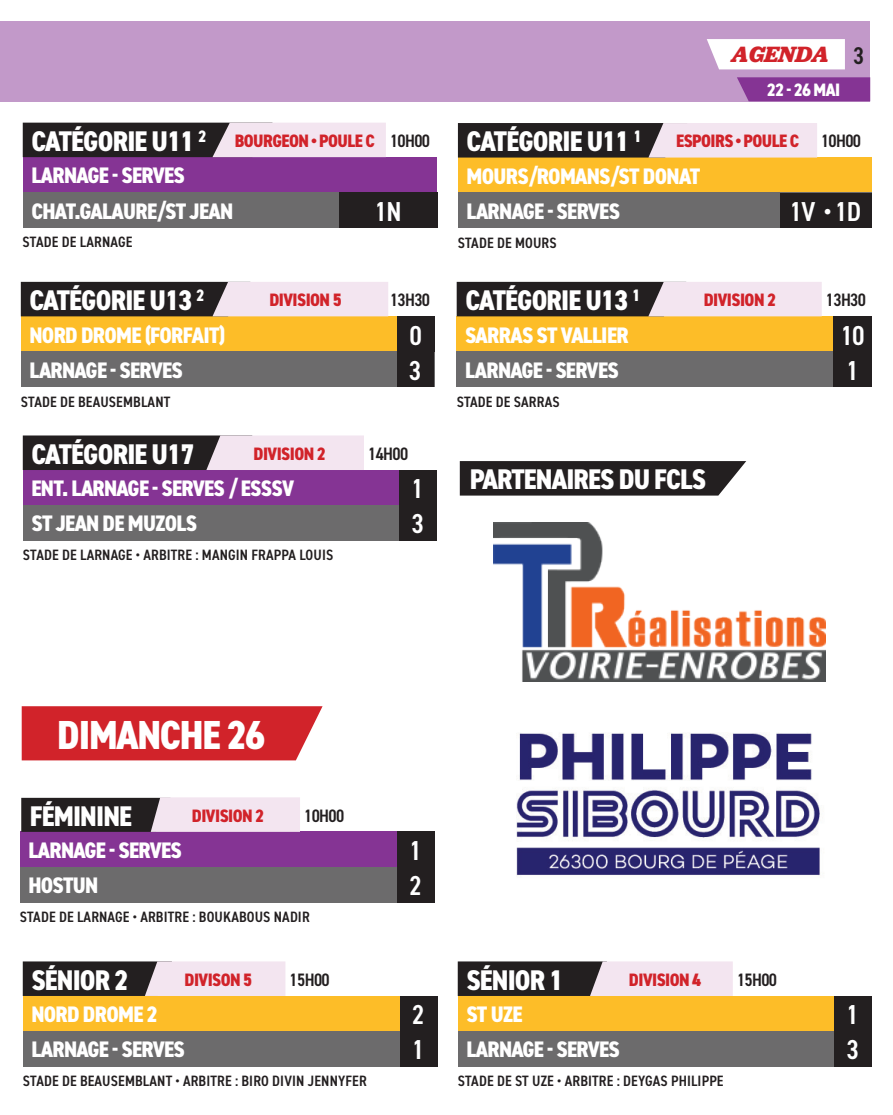
<style>
.page{position:relative;width:893px;height:1115px;background:#fff}
.page>*{position:absolute;margin:0;border:0;box-sizing:border-box;transform-origin:0 0}
.t1{font:800 condensed 40.65px "DIN2014";letter-spacing:-.03em;color:#fff}
.t2{font:800 condensed 28.5px "DIN2014";letter-spacing:-.03em;color:#fff}
.t3{font:600 condensed 27.45px "DIN2014";letter-spacing:-.035em;color:#fff}
.t4{font:italic 700 22.95px "Jubilat";color:#d1232a}
.t5{font:800 condensed 22.5px "DIN2014";letter-spacing:-.03em;color:#fff}
.t6{font:800 condensed 18px "DIN2014";letter-spacing:-.03em;color:#d1232a}
.t7{font:600 condensed 18px "DIN2014";letter-spacing:-.035em;color:#231f20}
.t8{font:800 condensed 18px "DIN2014";color:#fff}
.t9{font:600 condensed 15px "DIN2014";letter-spacing:.01em;color:#231f20}
.s1{font-family:"DIN2014";font-weight:600;font-style:normal;font-stretch:condensed;font-size:24.3px;color:#231f20}
</style>
<div class="page">
<img style="left:494px;top:522px;width:331px;height:159px">
<svg style="left:460px;top:461px;width:286px;height:34px;background:#2d292a"></svg>
<img style="left:516px;top:733px;width:304px;height:143px">
<div style="left:0;top:21px;width:870px;height:80px;background:#c299c9"></div>
<div style="left:22px;top:706px;width:301px;height:54px;background:#d1232a"></div>
<div style="left:707px;top:39px;width:138px;height:30px;background:#fff"></div>
<svg style="left:737px;top:77px;width:133px;height:24px;background:#883996"></svg>
<div style="left:23px;top:470px;width:413px;height:35px;background:#853494"></div>
<div style="left:23px;top:996px;width:413px;height:35px;background:#fdbd28"></div>
<div style="left:23px;top:157px;width:413px;height:35px;background:#853494"></div>
<div style="left:21px;top:316px;width:413px;height:35px;background:#fdbd28"></div>
<div style="left:457px;top:316px;width:413px;height:35px;background:#fdbd28"></div>
<div style="left:20px;top:832px;width:413px;height:35px;background:#853494"></div>
<div style="left:458px;top:996px;width:413px;height:35px;background:#fdbd28"></div>
<div style="left:458px;top:157px;width:413px;height:36px;background:#fdbd28"></div>
<div style="left:23px;top:505px;width:413px;height:35px;background:#6c6b6c"></div>
<div style="left:23px;top:1031px;width:413px;height:35px;background:#6c6b6c"></div>
<div style="left:23px;top:192px;width:413px;height:35px;background:#6c6b6c"></div>
<div style="left:21px;top:351px;width:413px;height:35px;background:#6c6b6c"></div>
<div style="left:457px;top:351px;width:413px;height:35px;background:#6c6b6c"></div>
<div style="left:20px;top:867px;width:413px;height:35px;background:#6c6b6c"></div>
<div style="left:458px;top:1031px;width:413px;height:35px;background:#6c6b6c"></div>
<div style="left:458px;top:193px;width:413px;height:35px;background:#6c6b6c"></div>
<svg style="left:23px;top:435px;width:341px;height:35px;background:#80787d"></svg>
<svg style="left:23px;top:961px;width:262px;height:35px;background:#8e858b"></svg>
<svg style="left:23px;top:123px;width:363px;height:34px;background:#80787d"></svg>
<svg style="left:21px;top:282px;width:367px;height:34px;background:#82797f"></svg>
<svg style="left:457px;top:282px;width:365px;height:34px;background:#81787e"></svg>
<svg style="left:21px;top:797px;width:279px;height:35px;background:#91888e"></svg>
<svg style="left:458px;top:961px;width:275px;height:35px;background:#8b8388"></svg>
<svg style="left:458px;top:123px;width:359px;height:34px;background:#80777d"></svg>
<div style="left:834px;top:1031px;width:37px;height:35px;background:#231f20"></div>
<div style="left:834px;top:996px;width:37px;height:35px;background:#231f20"></div>
<div style="left:400px;top:1031px;width:37px;height:35px;background:#231f20"></div>
<div style="left:400px;top:996px;width:37px;height:35px;background:#231f20"></div>
<div style="left:397px;top:867px;width:37px;height:35px;background:#231f20"></div>
<div style="left:397px;top:832px;width:37px;height:35px;background:#231f20"></div>
<div style="left:399px;top:505px;width:37px;height:35px;background:#231f20"></div>
<div style="left:399px;top:470px;width:37px;height:35px;background:#231f20"></div>
<div style="left:834px;top:351px;width:38px;height:35px;background:#231f20"></div>
<div style="left:834px;top:316px;width:38px;height:35px;background:#231f20"></div>
<div style="left:397px;top:352px;width:36px;height:35px;background:#231f20"></div>
<div style="left:397px;top:316px;width:37px;height:36px;background:#231f20"></div>
<div style="left:780px;top:193px;width:91px;height:35px;background:#231f20"></div>
<div style="left:339px;top:192px;width:99px;height:35px;background:#231f20"></div>
<p class="t2" style="left:31px;top:122px;width:177px">CATÉGORIE U11 <sup>2</sup></p>
<p class="t5" style="left:31px;top:161px;width:155px">LARNAGE - SERVES</p>
<p class="t6" style="left:235px;top:129px;width:142px">BOURGEON • POULE C</p>
<p class="t7" style="left:390px;top:129px;width:42px">10H00</p>
<p class="t2" style="left:467px;top:123px;width:177px">CATÉGORIE U11 <sup>1</sup></p>
<p class="t4" style="left:731px;top:39px;width:134px">AGENDA <span class="s1">3</span></p>
<p class="t8" style="left:767px;top:78px;width:56px">22 - 26 mai</p>
<p class="t6" style="left:676px;top:129px;width:124px">ESPOIRS • POULE C</p>
<p class="t7" style="left:821px;top:129px;width:42px">10H00</p>
<p class="t5" style="left:467px;top:161px;width:235px">MOURS/ROMANS/ST DONAT</p>
<p class="t5" style="left:31px;top:196px;width:203px">CHAT.GALAURE/ST JEAN</p>
<p class="t9" style="left:23px;top:232px;width:111px">STADE DE LARNAGE</p>
<p class="t3" style="left:375px;top:193px;width:28px">1N</p>
<p class="t3" style="left:790px;top:193px;width:73px">1V • 1D</p>
<p class="t5" style="left:467px;top:196px;width:155px">LARNAGE - SERVES</p>
<p class="t9" style="left:458px;top:232px;width:100px">STADE DE MOURS</p>
<p class="t2" style="left:29px;top:281px;width:177px">CATÉGORIE U13 <sup>2</sup></p>
<p class="t2" style="left:465px;top:281px;width:177px">CATÉGORIE U13 <sup>1</sup></p>
<p class="t6" style="left:269px;top:288px;width:74px">DIVISION 5</p>
<p class="t6" style="left:704px;top:288px;width:74px">DIVISION 2</p>
<p class="t7" style="left:390px;top:288px;width:42px">13H30</p>
<p class="t7" style="left:826px;top:288px;width:42px">13H30</p>
<p class="t5" style="left:29px;top:320px;width:197px">NORD DROME (FORFAIT)</p>
<p class="t5" style="left:465px;top:320px;width:165px">SARRAS ST VALLIER</p>
<p class="t3" style="left:409px;top:317px;width:24px">01</p>
<p class="t3" style="left:409px;top:352px;width:14px">3</p>
<p class="t5" style="left:29px;top:355px;width:155px">LARNAGE - SERVES</p>
<p class="t5" style="left:465px;top:355px;width:155px">LARNAGE - SERVES</p>
<p class="t9" style="left:21px;top:391px;width:151px">STADE DE BEAUSEMBLANT</p>
<p class="t9" style="left:457px;top:391px;width:104px">STADE DE SARRAS</p>
<p class="t2" style="left:31px;top:435px;width:164px">CATÉGORIE U17</p>
<p class="t6" style="left:254px;top:441px;width:74px">DIVISION 2</p>
<p class="t5" style="left:31px;top:473px;width:264px">ENT. LARNAGE - SERVES / ESSSV</p>
<p class="t5" style="left:31px;top:509px;width:167px">ST JEAN DE MUZOLS</p>
<p class="t9" style="left:23px;top:545px;width:312px">STADE DE LARNAGE • ARBITRE : MANGIN FRAPPA LOUIS</p>
<p class="t7" style="left:368px;top:441px;width:42px">14H00</p>
<p class="t3" style="left:411px;top:470px;width:14px">1</p>
<p class="t3" style="left:411px;top:505px;width:14px">3</p>
<p class="t2" style="left:470px;top:460px;width:238px">PARTENAIRES DU FCLS</p>
<h1 class="t1" style="left:57px;top:708px;width:210px">DIMANCHE 26</h1>
<p class="t2" style="left:30px;top:797px;width:104px">FÉMININE</p>
<p class="t5" style="left:28px;top:835px;width:155px">LARNAGE - SERVES</p>
<p class="t5" style="left:28px;top:870px;width:71px">HOSTUN</p>
<p class="t6" style="left:192px;top:803px;width:74px">DIVISION 2</p>
<p class="t7" style="left:304px;top:803px;width:42px">10H00</p>
<p class="t9" style="left:20px;top:907px;width:291px">STADE DE LARNAGE • ARBITRE : BOUKABOUS NADIR</p>
<p class="t2" style="left:31px;top:961px;width:99px">SÉNIOR 2</p>
<p class="t5" style="left:31px;top:999px;width:128px">NORD DROME 2</p>
<p class="t6" style="left:185px;top:967px;width:69px">DIVISON 5</p>
<p class="t5" style="left:31px;top:1034px;width:155px">LARNAGE - SERVES</p>
<p class="t7" style="left:290px;top:967px;width:42px">15H00</p>
<p class="t9" style="left:23px;top:1071px;width:345px">STADE DE BEAUSEMBLANT • ARBITRE : BIRO DIVIN JENNYFER</p>
<p class="t3" style="left:409px;top:832px;width:14px">1</p>
<p class="t3" style="left:409px;top:867px;width:14px">2</p>
<p class="t3" style="left:412px;top:996px;width:14px">2</p>
<p class="t3" style="left:412px;top:1031px;width:14px">1</p>
<p class="t2" style="left:466px;top:961px;width:99px">SÉNIOR 1</p>
<p class="t5" style="left:466px;top:999px;width:58px">ST UZE</p>
<p class="t5" style="left:466px;top:1034px;width:155px">LARNAGE - SERVES</p>
<p class="t6" style="left:629px;top:967px;width:74px">DIVISION 4</p>
<p class="t9" style="left:458px;top:1071px;width:267px">STADE DE ST UZE • ARBITRE : DEYGAS PHILIPPE</p>
<p class="t7" style="left:737px;top:967px;width:42px">15H00</p>
<p class="t3" style="left:841px;top:317px;width:25px">10</p>
<p class="t3" style="left:846px;top:352px;width:14px">1</p>
<p class="t3" style="left:846px;top:996px;width:14px">1</p>
<p class="t3" style="left:846px;top:1031px;width:14px">3</p>
</div>
